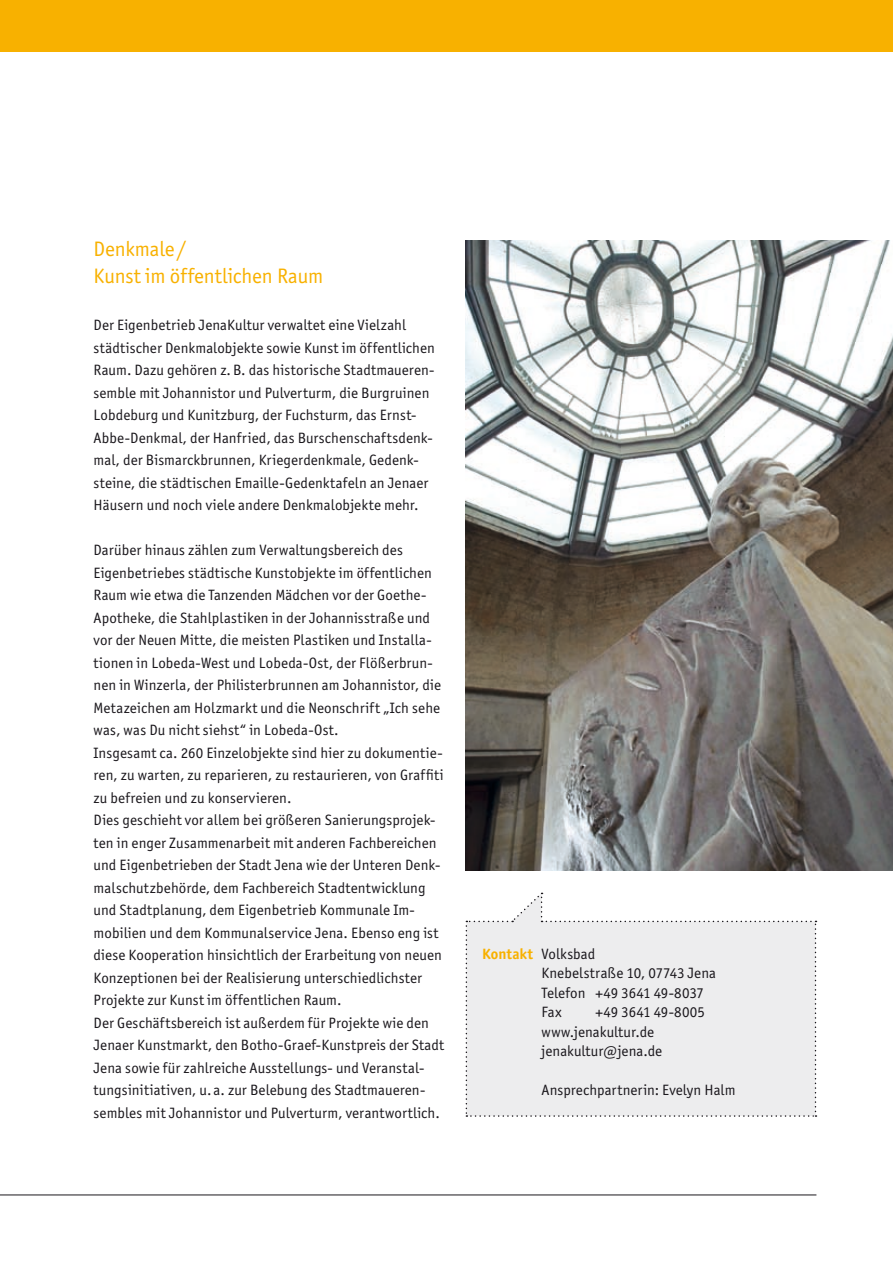
<style>
.page{position:relative;width:893px;height:1263px;background:#fff}
.page>*{position:absolute;margin:0;border:0;box-sizing:border-box;transform-origin:0 0}
.t1{font:21px/27px "Officina Sans ITC";color:#f8b100}
.t2{font:15px/22.5px "Officina Sans ITC";letter-spacing:.01em;color:#1a171c}
.t3{font:700 15px "Officina Sans ITC";letter-spacing:.01em;color:#f8b100}
</style>
<div class="page">
<div style="left:0;top:0;width:893px;height:51px;background:#f8b100"></div>
<hr style="left:0;top:1194px;width:816px;height:1px;background:#1a171c">
<svg style="left:466px;top:893px;width:350px;height:224px;background:#eeeeef"></svg>
<img style="left:466px;top:240px;width:427px;height:630px">
<h1 class="t1" style="left:94px;top:236px;width:231px">Denkmale /<br>Kunst im öffentlichen Raum</h1>
<p class="t2" style="left:94px;top:314px;width:343px">Der Eigenbetrieb JenaKultur verwaltet eine Vielzahl städtischer Denkmalobjekte sowie Kunst im öffentlichen Raum. Dazu gehören z.B. das historische Stadtmaueren&shy;semble mit Johannistor und Pulverturm, die Burgruinen Lobdeburg und Kunitzburg, der Fuchsturm, das Ernst-Abbe-Denkmal, der Hanfried, das Burschenschaftsdenk&shy;mal, der Bismarckbrunnen, Kriegerdenkmale, Gedenk&shy;steine, die städtischen Emaille-Gedenktafeln an Jenaer Häusern und noch viele andere Denkmalobjekte mehr.</p>
<p class="t2" style="left:94px;top:539px;width:352px">Darüber hinaus zählen zum Verwaltungsbereich des Eigenbetriebes städtische Kunstobjekte im öffentlichen Raum wie etwa die Tanzenden Mädchen vor der Goethe-Apotheke, die Stahlplastiken in der Johannisstraße und vor der Neuen Mitte, die meisten Plastiken und Installa&shy;tionen in Lobeda-West und Lobeda-Ost, der Flößerbrun&shy;nen in Winzerla, der Philisterbrunnen am Johannistor, die Metazeichen am Holzmarkt und die Neonschrift „Ich sehe was, was Du nicht siehst“ in Lobeda-Ost.<br>Insgesamt ca. 260 Einzelobjekte sind hier zu dokumentie&shy;ren, zu warten, zu reparieren, zu restaurieren, von Graffiti zu befreien und zu konservieren.<br>Dies geschieht vor allem bei größeren Sanierungsprojek&shy;ten in enger Zusammenarbeit mit anderen Fachbereichen und Eigenbetrieben der Stadt Jena wie der Unteren Denk&shy;malschutzbehörde, dem Fachbereich Stadtentwicklung und Stadtplanung, dem Eigenbetrieb Kommunale Im&shy;mobilien und dem Kommunalservice Jena. Ebenso eng ist diese Kooperation hinsichtlich der Erarbeitung von neuen Konzeptionen bei der Realisierung unterschiedlichster Projekte zur Kunst im öffentlichen Raum.<br>Der Geschäftsbereich ist außerdem für Projekte wie den Jenaer Kunstmarkt, den Botho-Graef-Kunstpreis der Stadt Jena sowie für zahlreiche Ausstellungs- und Veranstal&shy;tungsinitiativen, u. a. zur Belebung des Stadtmaueren&shy;sembles mit Johannistor und Pulverturm, verantwortlich.</p>
<p class="t2" style="left:542px;top:944px;width:176px;line-height:19.5px">Volksbad<br>Knebelstraße 10, 07743 Jena<br>Telefon +49 3641 49-8037<br>Fax</p>
<p class="t3" style="left:482px;top:944px;width:52px">Kontakt</p>
<p class="t2" style="left:542px;top:1002px;width:165px;line-height:19.5px;text-indent:54px">+49 3641 49-8005 www.jenakultur.de jenakultur@jena.de</p>
<p class="t2" style="left:542px;top:1079px;width:196px">Ansprechpartnerin: Evelyn Halm</p>
</div>
